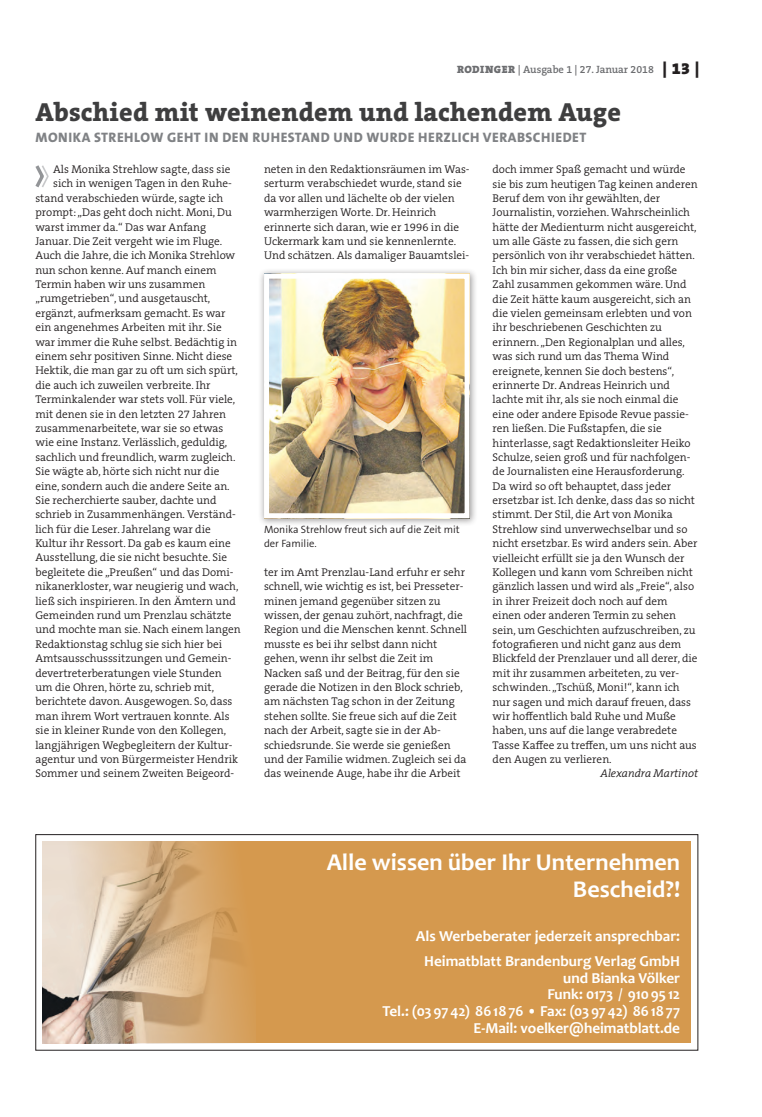
<style>
.page{position:relative;width:762px;height:1117px;background:#fff}
.page>*{position:absolute;margin:0;border:0;box-sizing:border-box;transform-origin:0 0}
.t1{font:800 26.25px "The Serif B W8";letter-spacing:.01em;color:#3e3e3f}
.t2{font:700 24.12px/26.6px "Candara";color:#fff;text-align:right}
.t3{font:700 15.25px/16.5px "Candara";letter-spacing:-.005em;color:#fff;text-align:center}
.t4{font:800 13.75px "The Sans B W8";letter-spacing:.035em;color:#808285}
.t5{font:300 11.25px/14.4px "The Serif B W4";color:#231f20}
.t6{font:italic 300 11.25px "The Serif B W4";color:#231f20}
.t7{font:300 10.62px/14.4px "The Sans B W4";color:#231f20}
.t8{font:600 10.62px "The Serif B W6";color:#6c6d70}
.s1{font-family:"The Serif B W9";font-weight:900}
.s2{font-family:"The Serif B W9";font-weight:900;font-size:16.25px;color:#231f20}
</style>
<div class="page">
<div style="left:258px;top:268px;width:219px;height:258px;background:#231f20;opacity:.45"></div>
<img style="left:270px;top:279px;width:193px;height:233px">
<div style="left:264px;top:273px;width:205px;height:245px;border:5px solid #fff"></div>
<svg style="left:35px;top:165px;width:14px;height:23px"></svg>
<div style="left:35px;top:834px;width:663px;height:216px;border:1px solid #231f20"></div>
<div style="left:43px;top:841px;width:648px;height:202px;background:#d5994e"></div>
<img style="left:43px;top:841px;width:209px;height:202px">
<p class="t8" style="left:457px;top:63px;width:244px"><span class="s1">RODINGER</span> | Ausgabe 1 | 27. Januar 2018 <span class="s2">| 13 |</span></p>
<h1 class="t1" style="left:35px;top:94px;width:587px">Abschied mit weinendem und lachendem Auge</h1>
<p class="t4" style="left:36px;top:128px;width:552px">MONIKA STREHLOW GEHT IN DEN RUHESTAND UND WURDE HERZLICH VERABSCHIEDET</p>
<p class="t5" style="left:53px;top:162px;width:179px">Als Monika Strehlow sagte, dass sie</p>
<p class="t5" style="left:53px;top:176px;width:180px">sich in wenigen Tagen in den Ruhe-</p>
<p class="t5" style="left:35px;top:191px;width:189px">stand verabschieden würde, sagte ich</p>
<p class="t5" style="left:35px;top:205px;width:198px">prompt: „Das geht doch nicht. Moni, Du</p>
<p class="t5" style="left:35px;top:219px;width:172px">warst immer da.“ Das war Anfang</p>
<p class="t5" style="left:35px;top:234px;width:188px">Januar. Die Zeit vergeht wie im Fluge.</p>
<p class="t5" style="left:35px;top:248px;width:201px">Auch die Jahre, die ich Monika Strehlow</p>
<p class="t5" style="left:35px;top:263px;width:183px">nun schon kenne. Auf manch einem</p>
<p class="t5" style="left:35px;top:277px;width:171px">Termin haben wir uns zusammen</p>
<p class="t5" style="left:35px;top:291px;width:176px">„rumgetrieben“, und ausgetauscht,</p>
<p class="t5" style="left:35px;top:306px;width:192px">ergänzt, aufmerksam gemacht. Es war</p>
<p class="t5" style="left:35px;top:320px;width:188px">ein angenehmes Arbeiten mit ihr. Sie</p>
<p class="t5" style="left:35px;top:334px;width:203px">war immer die Ruhe selbst. Bedächtig in</p>
<p class="t5" style="left:35px;top:349px;width:198px">einem sehr positiven Sinne. Nicht diese</p>
<p class="t5" style="left:35px;top:363px;width:204px">Hektik, die man gar zu oft um sich spürt,</p>
<p class="t5" style="left:35px;top:378px;width:177px">die auch ich zuweilen verbreite. Ihr</p>
<p class="t5" style="left:35px;top:392px;width:201px">Terminkalender war stets voll. Für viele,</p>
<p class="t5" style="left:35px;top:406px;width:192px">mit denen sie in den letzten 27 Jahren</p>
<p class="t5" style="left:35px;top:421px;width:189px">zusammenarbeitete, war sie so etwas</p>
<p class="t5" style="left:35px;top:435px;width:193px">wie eine Instanz. Verlässlich, geduldig,</p>
<p class="t5" style="left:35px;top:449px;width:202px">sachlich und freundlich, warm zugleich.</p>
<p class="t5" style="left:35px;top:464px;width:185px">Sie wägte ab, hörte sich nicht nur die</p>
<p class="t5" style="left:35px;top:478px;width:196px">eine, sondern auch die andere Seite an.</p>
<p class="t5" style="left:35px;top:493px;width:183px">Sie recherchierte sauber, dachte und</p>
<p class="t5" style="left:35px;top:507px;width:202px">schrieb in Zusammenhängen. Verständ-</p>
<p class="t5" style="left:35px;top:521px;width:177px">lich für die Leser. Jahrelang war die</p>
<p class="t5" style="left:35px;top:536px;width:197px">Kultur ihr Ressort. Da gab es kaum eine</p>
<p class="t5" style="left:35px;top:550px;width:193px">Ausstellung, die sie nicht besuchte. Sie</p>
<p class="t5" style="left:35px;top:564px;width:200px">begleitete die „Preußen“ und das Domi-</p>
<p class="t5" style="left:35px;top:579px;width:204px">nikanerkloster, war neugierig und wach,</p>
<p class="t5" style="left:35px;top:593px;width:202px">ließ sich inspirieren. In den Ämtern und</p>
<p class="t5" style="left:35px;top:608px;width:198px">Gemeinden rund um Prenzlau schätzte</p>
<p class="t5" style="left:35px;top:622px;width:207px">und mochte man sie. Nach einem langen</p>
<p class="t5" style="left:35px;top:636px;width:188px">Redaktionstag schlug sie sich hier bei</p>
<p class="t5" style="left:35px;top:651px;width:198px">Amtsausschusssitzungen und Gemein-</p>
<p class="t5" style="left:35px;top:665px;width:188px">devertreterberatungen viele Stunden</p>
<p class="t5" style="left:35px;top:680px;width:180px">um die Ohren, hörte zu, schrieb mit,</p>
<p class="t5" style="left:35px;top:694px;width:199px">berichtete davon. Ausgewogen. So, dass</p>
<p class="t5" style="left:35px;top:708px;width:196px">man ihrem Wort vertrauen konnte. Als</p>
<p class="t5" style="left:35px;top:723px;width:192px">sie in kleiner Runde von den Kollegen,</p>
<p class="t5" style="left:35px;top:737px;width:199px">langjährigen Wegbegleitern der Kultur-</p>
<p class="t5" style="left:35px;top:751px;width:204px">agentur und von Bürgermeister Hendrik</p>
<p class="t5" style="left:35px;top:766px;width:200px">Sommer und seinem Zweiten Beigeord-</p>
<p class="t5" style="left:264px;top:162px;width:207px">neten in den Redaktionsräumen im Was&shy;serturm verabschiedet wurde, stand sie da vor allen und lächelte ob der vielen warmherzigen Worte. Dr. Heinrich erinnerte sich daran, wie er 1996 in die Uckermark kam und sie kennenlernte.<br>Und schätzen. Als damaliger Bauamtslei-</p>
<p class="t5" style="left:493px;top:162px;width:206px">doch immer Spaß gemacht und würde sie bis zum heutigen Tag keinen anderen Beruf dem von ihr gewählten, der Journalistin, vorziehen. Wahrscheinlich hätte der Medienturm nicht ausgereicht, um alle Gäste zu fassen, die sich gern persönlich von ihr verabschiedet hätten.<br>Ich bin mir sicher, dass da eine große Zahl zusammen gekommen wäre. Und die Zeit hätte kaum ausgereicht, sich an die vielen gemeinsam erlebten und von ihr beschriebenen Geschichten zu erinnern. „Den Regionalplan und alles, was sich rund um das Thema Wind ereignete, kennen Sie doch bestens“, erinnerte Dr. Andreas Heinrich und lachte mit ihr, als sie noch einmal die eine oder andere Episode Revue passie&shy;ren ließen. Die Fußstapfen, die sie hinterlasse, sagt Redaktionsleiter Heiko Schulze, seien groß und für nachfolgen&shy;de Journalisten eine Herausforderung.<br>Da wird so oft behauptet, dass jeder ersetzbar ist. Ich denke, dass das so nicht stimmt. Der Stil, die Art von Monika Strehlow sind unverwechselbar und so nicht ersetzbar. Es wird anders sein. Aber vielleicht erfüllt sie ja den Wunsch der Kollegen und kann vom Schreiben nicht gänzlich lassen und wird als „Freie“, also in ihrer Freizeit doch noch auf dem einen oder anderen Termin zu sehen sein, um Geschichten aufzuschreiben, zu fotografieren und nicht ganz aus dem Blickfeld der Prenzlauer und all derer, die mit ihr zusammen arbeiteten, zu ver&shy;schwinden. „Tschüß, Moni!“, kann ich nur sagen und mich darauf freuen, dass wir hoffentlich bald Ruhe und Muße haben, uns auf die lange verabredete Tasse Kaffee zu treffen, um uns nicht aus den Augen zu verlieren.</p>
<p class="t6" style="left:600px;top:766px;width:99px">Alexandra Martinot</p>
<p class="t7" style="left:264px;top:522px;width:197px">Monika Strehlow freut sich auf die Zeit mit der Familie.</p>
<p class="t5" style="left:264px;top:565px;width:205px">ter im Amt Prenzlau-Land erfuhr er sehr schnell, wie wichtig es ist, bei Presseter&shy;minen jemand gegenüber sitzen zu wissen, der genau zuhört, nachfragt, die Region und die Menschen kennt. Schnell musste es bei ihr selbst dann nicht gehen, wenn ihr selbst die Zeit im Nacken saß und der Beitrag, für den sie gerade die Notizen in den Block schrieb, am nächsten Tag schon in der Zeitung stehen sollte. Sie freue sich auf die Zeit nach der Arbeit, sagte sie in der Ab&shy;schiedsrunde. Sie werde sie genießen und der Familie widmen. Zugleich sei da das weinende Auge, habe ihr die Arbeit</p>
<h2 class="t2" style="left:327px;top:848px;width:355px">Alle wissen über Ihr Unternehmen<br>Bescheid?!</h2>
<h3 class="t3" style="left:416px;top:923px;width:266px;line-height:25px">Als Werbeberater jederzeit ansprechbar:<br>Heimatblatt Brandenburg Verlag GmbH</h3>
<h3 class="t3" style="left:382px;top:969px;width:299px;text-align:right">und Bianka Völker<br>Funk: 0173 / 910 95 12<br>Tel.: (03 97 42) 86 18 76 • Fax: (03 97 42) 86 18 77<br>E-Mail: voelker@heimatblatt.de</h3>
</div>
